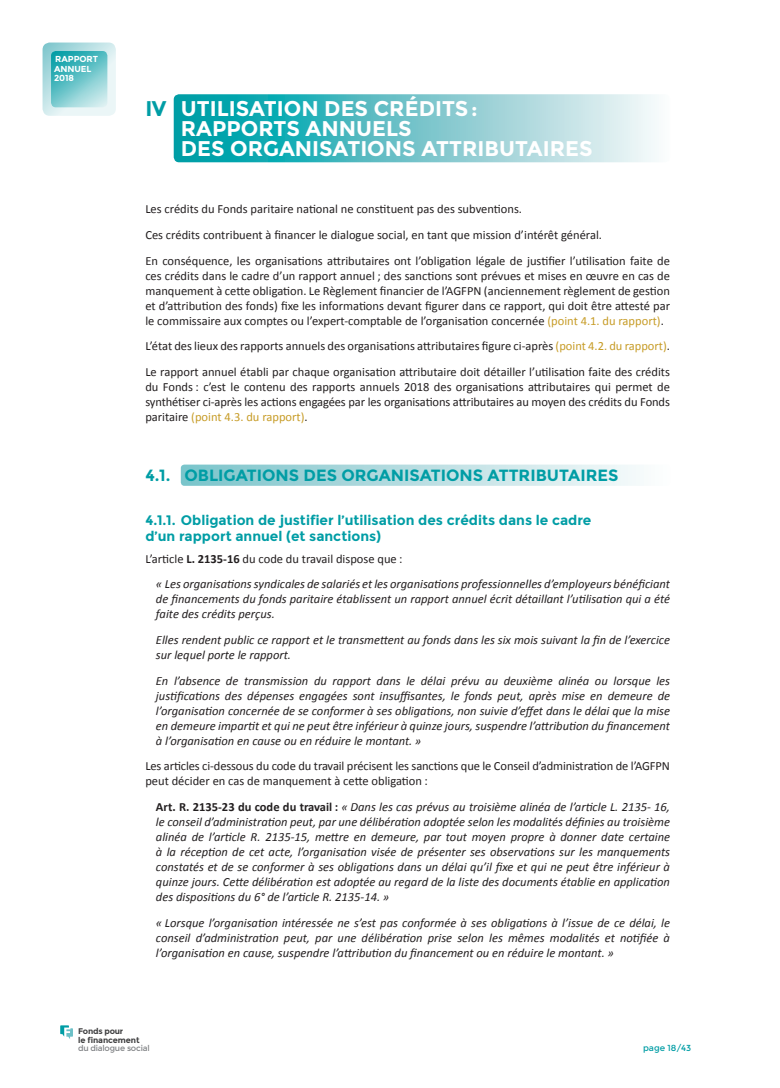
<style>
.page{position:relative;width:780px;height:1088px;background:#fff}
.page>*{position:absolute;margin:0;border:0;box-sizing:border-box;transform-origin:0 0}
.t1{font:700 21.25px/20px "Montserrat";color:#fff}
.t2{font:700 16.25px "Montserrat";color:#009da5}
.t3{font:700 13.75px/15.6px "Montserrat";color:#009da5}
.t4{font:italic 12.5px/15px "Calibri";color:#231f20}
.t5{font:12.5px/15px "Calibri";color:#231f20}
.t6{font:8.75px "Montserrat";color:#009da5}
.t7{font:700 8.62px/9.1px "Montserrat";letter-spacing:-.01em;color:#fff}
.t8{font:700 8.25px/8.5px "Montserrat";letter-spacing:-.01em;color:#3e3e3f}
.t9{font:8.25px "Montserrat";letter-spacing:-.025em;color:#808285}
.t10{font:700 6.25px/6.2px "Montserrat";letter-spacing:-.025em;color:#fff}
.s1{color:#009da5}
.s2{color:#c79c27}
.s3{font-style:normal}
.s4{font-weight:700;font-style:normal}
</style>
<div class="page">
<svg style="left:60px;top:1025px;width:13px;height:14px"></svg>
<svg style="left:43px;top:43px;width:73px;height:73px;background:#cae7ea"></svg>
<svg style="left:51px;top:51px;width:56px;height:56px;background:#69c4c9"></svg>
<svg style="left:174px;top:94px;width:483px;height:68px;background:#6fc5cb"></svg>
<svg style="left:181px;top:465px;width:459px;height:21px;background:#b7dde1"></svg>
<p class="t7" style="left:54px;top:55px;width:45px">RAPPORT<br>ANNUEL<br>2018</p>
<p class="t10" style="left:61px;top:63px;width:32px">RAPPORT<br>ANNUEL<br>2018</p>
<h1 class="t1" style="left:181px;top:98px;width:413px;text-indent:-35px"><span class="s1">IV</span> UTILISATION DES CRÉDITS:<br>RAPPORTS ANNUELS<br>DES ORGANISATIONS ATTRIBUTAIRES</h1>
<p class="t5" style="left:145px;top:196px;width:526px;line-height:25.6px">Les crédits du Fonds paritaire national ne constituent pas des subventions.<br>Ces crédits contribuent à financer le dialogue social, en tant que mission d’intérêt général.<br>En conséquence, les organisations attributaires ont l’obligation légale de justifier l’utilisation faite de</p>
<p class="t5" style="left:145px;top:268px;width:526px;text-align:justify">ces crédits dans le cadre d’un rapport annuel ; des sanctions sont prévues et mises en œuvre en cas de manquement à cette obligation. Le Règlement financier de l’AGFPN (anciennement règlement de gestion et d’attribution des fonds) fixe les informations devant figurer dans ce rapport, qui doit être attesté par le commissaire aux comptes ou l’expert‐comptable de l’organisation concernée <span class="s2">(point 4.1. du rapport)</span>.</p>
<p class="t5" style="left:145px;top:333px;width:526px;line-height:25.6px">L’état des lieux des rapports annuels des organisations attributaires figure ci‐après <span class="s2">(point 4.2. du rapport)</span>.<br>Le rapport annuel établi par chaque organisation attributaire doit détailler l’utilisation faite des crédits</p>
<p class="t5" style="left:145px;top:379px;width:526px;text-align:justify">du Fonds : c’est le contenu des rapports annuels 2018 des organisations attributaires qui permet de synthétiser ci‐après les actions engagées par les organisations attributaires au moyen des crédits du Fonds paritaire <span class="s2">(point 4.3. du rapport)</span>.</p>
<h2 class="t2" style="left:145px;top:466px;width:474px">4.1. OBLIGATIONS DES ORGANISATIONS ATTRIBUTAIRES</h2>
<p class="t3" style="left:145px;top:512px;width:447px">4.1.1. Obligation de justifier l’utilisation des crédits dans le cadre d’un rapport annuel (et sanctions)</p>
<p class="t4" style="left:156px;top:545px;width:515px;line-height:25.6px;text-indent:-11px"><span class="s3">L’article</span> <span class="s4">L. 2135‐16</span> <span class="s3">du code du travail dispose que :<br></span>« Les organisations syndicales de salariés et les organisations professionnelles d’employeurs bénéficiant</p>
<p class="t4" style="left:156px;top:591px;width:515px">de financements du fonds paritaire établissent un rapport annuel écrit détaillant l’utilisation qui a été faite des crédits perçus.</p>
<p class="t4" style="left:156px;top:632px;width:515px">Elles rendent public ce rapport et le transmettent au fonds dans les six mois suivant la fin de l’exercice sur lequel porte le rapport.</p>
<p class="t4" style="left:156px;top:672px;width:515px;text-align:justify">En l’absence de transmission du rapport dans le délai prévu au deuxième alinéa ou lorsque les justifications des dépenses engagées sont insuffisantes, le fonds peut, après mise en demeure de l’organisation concernée de se conformer à ses obligations, non suivie d’effet dans le délai que la mise en demeure impartit et qui ne peut être inférieur à quinze jours, suspendre l’attribution du financement à l’organisation en cause ou en réduire le montant. »</p>
<p class="t5" style="left:145px;top:759px;width:526px">Les articles ci‐dessous du code du travail précisent les sanctions que le Conseil d’administration de l’AGFPN peut décider en cas de manquement à cette obligation :</p>
<p class="t4" style="left:156px;top:799px;width:515px;text-align:justify"><span class="s4">Art. R. 2135‐23 du code du travail :</span> « Dans les cas prévus au troisième alinéa de l’article L. 2135‐ 16, le conseil d’administration peut, par une délibération adoptée selon les modalités définies au troisième alinéa de l’article R. 2135‐15, mettre en demeure, par tout moyen propre à donner date certaine à la réception de cet acte, l’organisation visée de présenter ses observations sur les manquements constatés et de se conformer à ses obligations dans un délai qu’il fixe et qui ne peut être inférieur à quinze jours. Cette délibération est adoptée au regard de la liste des documents établie en application des dispositions du 6° de l’article R. 2135‐14. »</p>
<p class="t4" style="left:156px;top:914px;width:515px;text-align:justify">« Lorsque l’organisation intéressée ne s’est pas conformée à ses obligations à l’issue de ce délai, le conseil d’administration peut, par une délibération prise selon les mêmes modalités et notifiée à l’organisation en cause, suspendre l’attribution du financement ou en réduire le montant. »</p>
<p class="t8" style="left:78px;top:1027px;width:63px">Fonds pour<br>le financement</p>
<p class="t9" style="left:78px;top:1043px;width:73px">du dialogue social</p>
<p class="t6" style="left:643px;top:1043px;width:50px">page 18/43</p>
</div>
